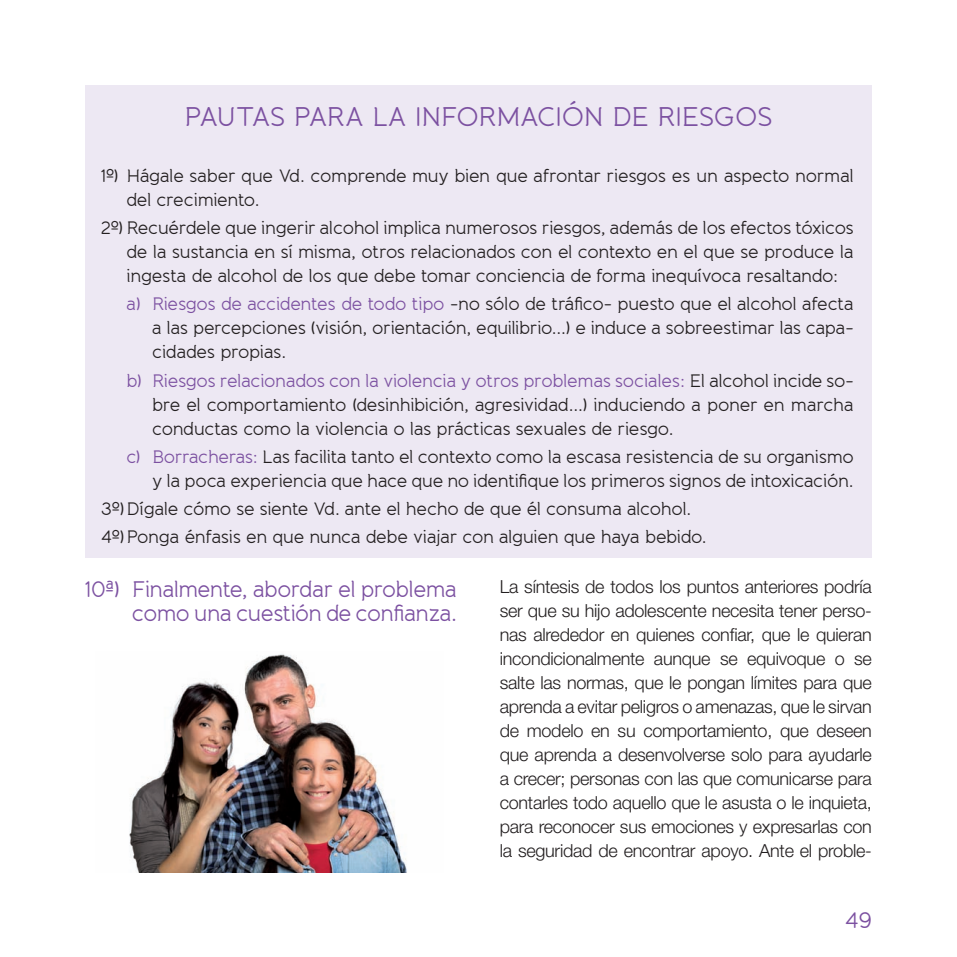
<style>
.page{position:relative;width:957px;height:957px;background:#fff}
.page>*{position:absolute;margin:0;border:0;box-sizing:border-box;transform-origin:0 0}
.t1{font:27px "Banda";letter-spacing:-.03em;color:#7c51a1}
.t2{font:22.5px/24px "Banda";letter-spacing:-.03em;color:#7c51a1;text-align:right}
.t3{font:18px/24px "Banda";letter-spacing:-.02em;color:#231f20;text-align:justify}
.t4{font:300 18px/24px "Helvetica Neue";letter-spacing:-.015em;color:#231f20;text-align:justify}
.s1{color:#7c51a1}
</style>
<div class="page">
<div style="left:85px;top:85px;width:787px;height:473px;background:#ede8f3"></div>
<img style="left:129px;top:654px;width:278px;height:218px">
<h1 class="t1" style="left:184px;top:100px;width:590px">PAUTAS PARA LA INFORMACIÓN DE RIESGOS</h1>
<p class="t3" style="left:127px;top:163px;width:729px;text-indent:-26px">1º) Hágale saber que Vd. comprende muy bien que afrontar riesgos es un aspecto normal del crecimiento.</p>
<p class="t3" style="left:127px;top:216px;width:729px;text-indent:-26px">2º) Recuérdele que ingerir alcohol implica numerosos riesgos, además de los efectos tóxicos de la sustancia en sí misma, otros relacionados con el contexto en el que se produce la ingesta de alcohol de los que debe tomar conciencia de forma inequívoca resaltando:</p>
<p class="t3" style="left:152px;top:292px;width:703px;text-indent:-26px"><span class="s1">a) Riesgos de accidentes de todo tipo</span> -no sólo de tráfico- puesto que el alcohol afecta a las percepciones (visión, orientación, equilibrio...) e induce a sobreestimar las capa&shy;cidades propias.</p>
<p class="t3" style="left:152px;top:368px;width:703px;text-indent:-26px"><span class="s1">b) Riesgos relacionados con la violencia y otros problemas sociales:</span> El alcohol incide so&shy;bre el comportamiento (desinhibición, agresividad...) induciendo a poner en marcha conductas como la violencia o las prácticas sexuales de riesgo.</p>
<p class="t3" style="left:127px;top:444px;width:729px;text-align:right"><span class="s1">c) Borracheras:</span> Las facilita tanto el contexto como la escasa resistencia de su organismo y la poca experiencia que hace que no identifique los primeros signos de intoxicación.</p>
<p class="t3" style="left:101px;top:495px;width:607px;line-height:28.2px">3º)Dígale cómo se siente Vd. ante el hecho de que él consuma alcohol.<br>4º) Ponga énfasis en que nunca debe viajar con alguien que haya bebido.</p>
<p class="t2" style="left:85px;top:577px;width:374px">10ª) Finalmente, abordar el problema como una cuestión de confianza.</p>
<p class="t4" style="left:500px;top:574px;width:374px">La síntesis de todos los puntos anteriores podría ser que su hijo adolescente necesita tener perso&shy;nas alrededor en quienes confiar, que le quieran incondicionalmente aunque se equivoque o se salte las normas, que le pongan límites para que aprenda a evitar peligros o amenazas, que le sirvan de modelo en su comportamiento, que deseen que aprenda a desenvolverse solo para ayudarle a crecer; personas con las que comunicarse para contarles todo aquello que le asusta o le inquieta, para reconocer sus emociones y expresarlas con la seguridad de encontrar apoyo. Ante el proble-</p>
<p class="t2" style="left:845px;top:908px;width:28px">49</p>
</div>
